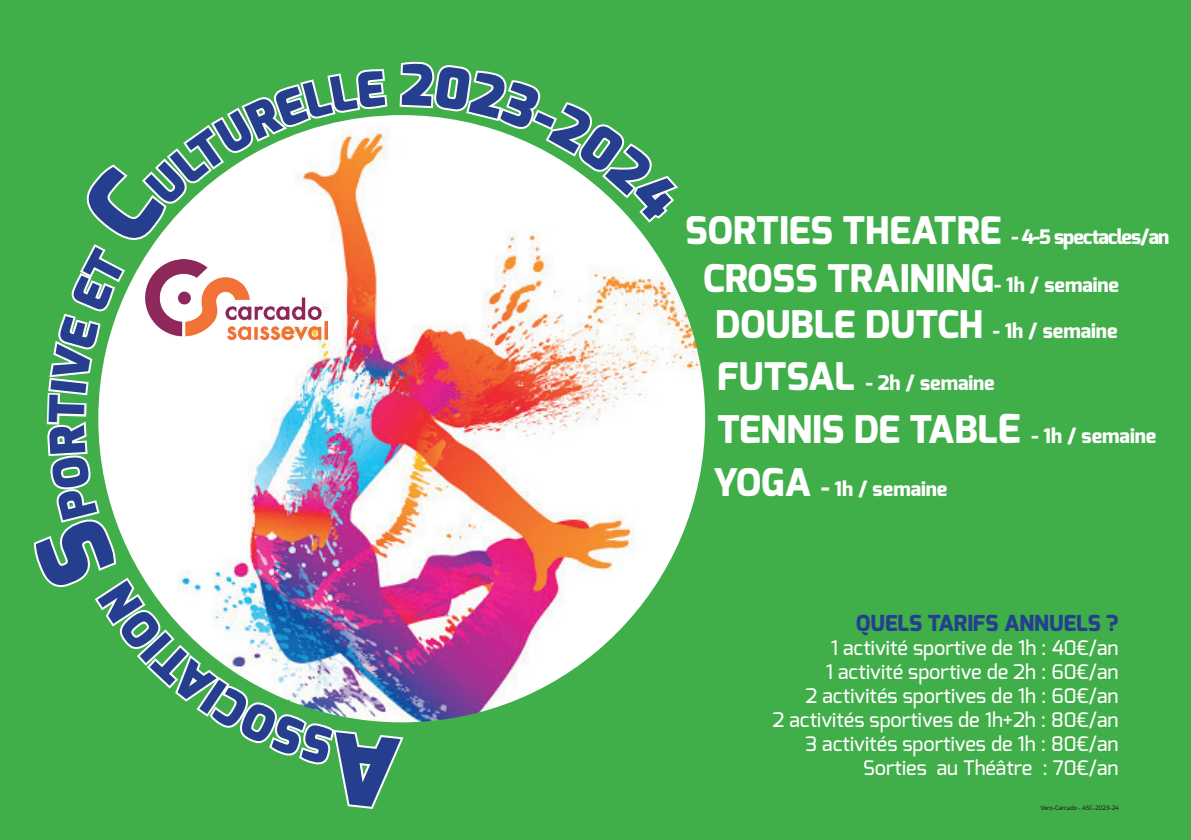
<style>
.page{position:relative;width:1191px;height:840px;background:#fff}
.page>*{position:absolute;margin:0;border:0;box-sizing:border-box;transform-origin:0 0}
.t1{font:800 38px/45.6px "Exo";color:#fff;text-align:center}
.t2{font:800 22px "Exo";color:#253f8e}
.t3{font:500 20px/24px "Exo";color:#fff;text-align:right}
.t4{font:800 20px "Exo";color:#fff}
.t5{font:800 20px "Exo";letter-spacing:-.05em;color:#fff}
.t6{font:500 6px "Exo";color:#231f20}
.s1{font-size:38px}
.s2{font-size:20px}
.s3{font-size:40px}
.s4{font-size:24px}
</style>
<div class="page">
<div style="left:0;top:0;width:1191px;height:839px;background:#40ae49"></div>
<img style="left:682px;top:302px;width:23px;height:233px">
<img style="left:98px;top:115px;width:584px;height:608px">
<p class="t5" style="left:685px;top:224px;width:486px"><span class="s1">SORTIES THEATRE</span> - 4-5 spectacles/an</p>
<h1 class="t1" style="left:703px;top:256px;width:417px">CROSS TRAINING<span class="s2">- 1h / semaine<br></span>DOUBLE DUTCH <span class="s2">- 1h / semaine</span></h1>
<p class="t4" style="left:717px;top:370px;width:279px"><span class="s1">FUTSAL</span> - 2h / semaine</p>
<h1 class="t1" style="left:717px;top:407px;width:441px">TENNIS DE TABL<span class="s3">E</span> <span class="s2">- 1h / semaine</span></h1>
<p class="t4" style="left:713px;top:476px;width:236px"><span class="s1">YOGA</span> <span class="s4">-</span> 1h / semaine</p>
<p class="t2" style="left:855px;top:609px;width:264px">QUELS TARIFS ANNUELS ?</p>
<p class="t3" style="left:772px;top:635px;width:347px">1 activité sportive de 1h : 40€/an<br>1 activité sportive de 2h : 60€/an<br>2 activités sportives de 1h : 60€/an<br>2 activités sportives de 1h+2h : 80€/an 3 activités sportives de 1h : 80€/an Sorties au Théâtre : 70€/an</p>
<p class="t6" style="left:1040px;top:803px;width:80px">Vero-Carcado - ASC-2023-24</p>
</div>
